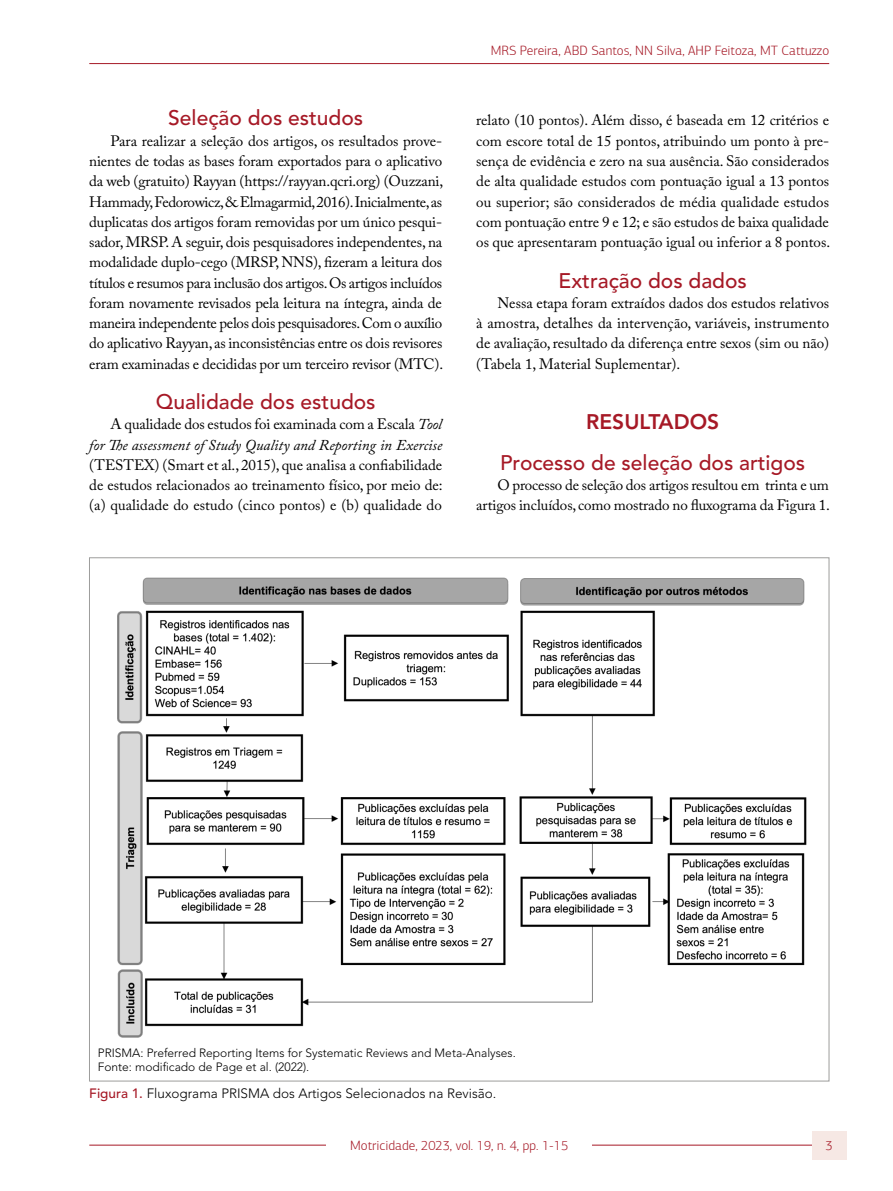
<style>
.page{position:relative;width:893px;height:1191px;background:#fff}
.page>*{position:absolute;margin:0;border:0;box-sizing:border-box;transform-origin:0 0}
.t1{font:500 21px "Avenir LT Std";color:#a61926}
.t2{font:800 21px "Avenir LT Std";color:#a61926}
.t3{font:15px/20.2px "Adobe Caslon Pro";color:#000;text-align:justify}
.t4{font:italic 15px/20.2px "Adobe Caslon Pro";color:#000;text-align:right}
.t5{font:300 13.5px "PF Agora Sans Pro";color:#a61926}
.t6{font:300 13.5px "Avenir LT Std";color:#000}
.t7{font:300 12px/14.4px "Avenir LT Std";color:#000}
.s1{font-style:normal}
.s2{font-weight:500;color:#a61926}
</style>
<div class="page">
<hr style="left:89px;top:1144px;width:740px;height:1px;background:#a61926">
<hr style="left:89px;top:63px;width:740px;height:1px;background:#a61926">
<div style="left:812px;top:1130px;width:34px;height:29px;background:#f6e8e4"></div>
<img style="left:117px;top:577px;width:689px;height:460px">
<div style="left:327px;top:1133px;width:265px;height:23px;background:#fff"></div>
<h1 class="t1" style="left:168px;top:106px;width:196px">Seleção dos estudos</h1>
<p class="t3" style="left:89px;top:130px;width:355px;text-indent:21px">Para realizar a seleção dos artigos, os resultados prove&shy;nientes de todas as bases foram exportados para o aplicativo da web (gratuito) Rayyan (https://rayyan.qcri.org) (Ouzzani, Hammady, Fedorowicz, &amp; Elmagarmid, 2016). Inicialmente, as duplicatas dos artigos foram removidas por um único pesqui&shy;sador, MRSP. A seguir, dois pesquisadores independentes, na modalidade duplo-cego (MRSP, NNS), fizeram a leitura dos títulos e resumos para inclusão dos artigos. Os artigos incluídos foram novamente revisados pela leitura na íntegra, ainda de maneira independente pelos dois pesquisadores. Com o auxílio do aplicativo Rayyan, as inconsistências entre os dois revisores eram examinadas e decididas por um terceiro revisor (MTC).</p>
<h1 class="t1" style="left:156px;top:390px;width:221px">Qualidade dos estudos</h1>
<p class="t4" style="left:89px;top:414px;width:354px"><span class="s1">A qualidade dos estudos foi examinada com a Escala</span> Tool<br>for The assessment of Study Quality and Reporting in Exercise</p>
<p class="t3" style="left:89px;top:454px;width:355px">(TESTEX) (Smart et al., 2015), que analisa a confiabilidade de estudos relacionados ao treinamento físico, por meio de: (a) qualidade do estudo (cinco pontos) e (b) qualidade do</p>
<p class="t5" style="left:491px;top:42px;width:340px">MRS Pereira, ABD Santos, NN Silva, AHP Feitoza, MT Cattuzzo</p>
<p class="t3" style="left:476px;top:110px;width:355px">relato (10 pontos). Além disso, é baseada em 12 critérios e com escore total de 15 pontos, atribuindo um ponto à pre&shy;sença de evidência e zero na sua ausência. São considerados de alta qualidade estudos com pontuação igual a 13 pontos ou superior; são considerados de média qualidade estudos com pontuação entre 9 e 12; e são estudos de baixa qualidade os que apresentaram pontuação igual ou inferior a 8 pontos.</p>
<h1 class="t1" style="left:559px;top:268px;width:190px">Extração dos dados</h1>
<p class="t3" style="left:476px;top:292px;width:354px;text-indent:21px">Nessa etapa foram extraídos dados dos estudos relativos à amostra, detalhes da intervenção, variáveis, instrumento de avaliação, resultado da diferença entre sexos (sim ou não) (Tabela 1, Material Suplementar).</p>
<h1 class="t2" style="left:586px;top:409px;width:135px">RESULTADOS</h1>
<h1 class="t1" style="left:500px;top:450px;width:307px">Processo de seleção dos artigos</h1>
<p class="t3" style="left:476px;top:475px;width:355px;text-align:right">O processo de seleção dos artigos resultou em trinta e um artigos incluídos, como mostrado no fluxograma da Figura 1.</p>
<p class="t7" style="left:98px;top:1045px;width:419px">PRISMA: Preferred Reporting Items for Systematic Reviews and Meta-Analyses.<br>Fonte: modificado de Page et al. (2022).</p>
<p class="t6" style="left:89px;top:1085px;width:408px"><span class="s2">Figura 1.</span> Fluxograma PRISMA dos Artigos Selecionados na Revisão.</p>
<p class="t5" style="left:350px;top:1137px;width:220px">Motricidade, 2023, vol. 19, n. 4, pp. 1-15</p>
<p class="t5" style="left:351px;top:1137px;width:192px">Geriatr Gerontol Aging. 20XX;XX(X):</p>
<p class="t5" style="left:826px;top:1137px;width:9px">3</p>
</div>
